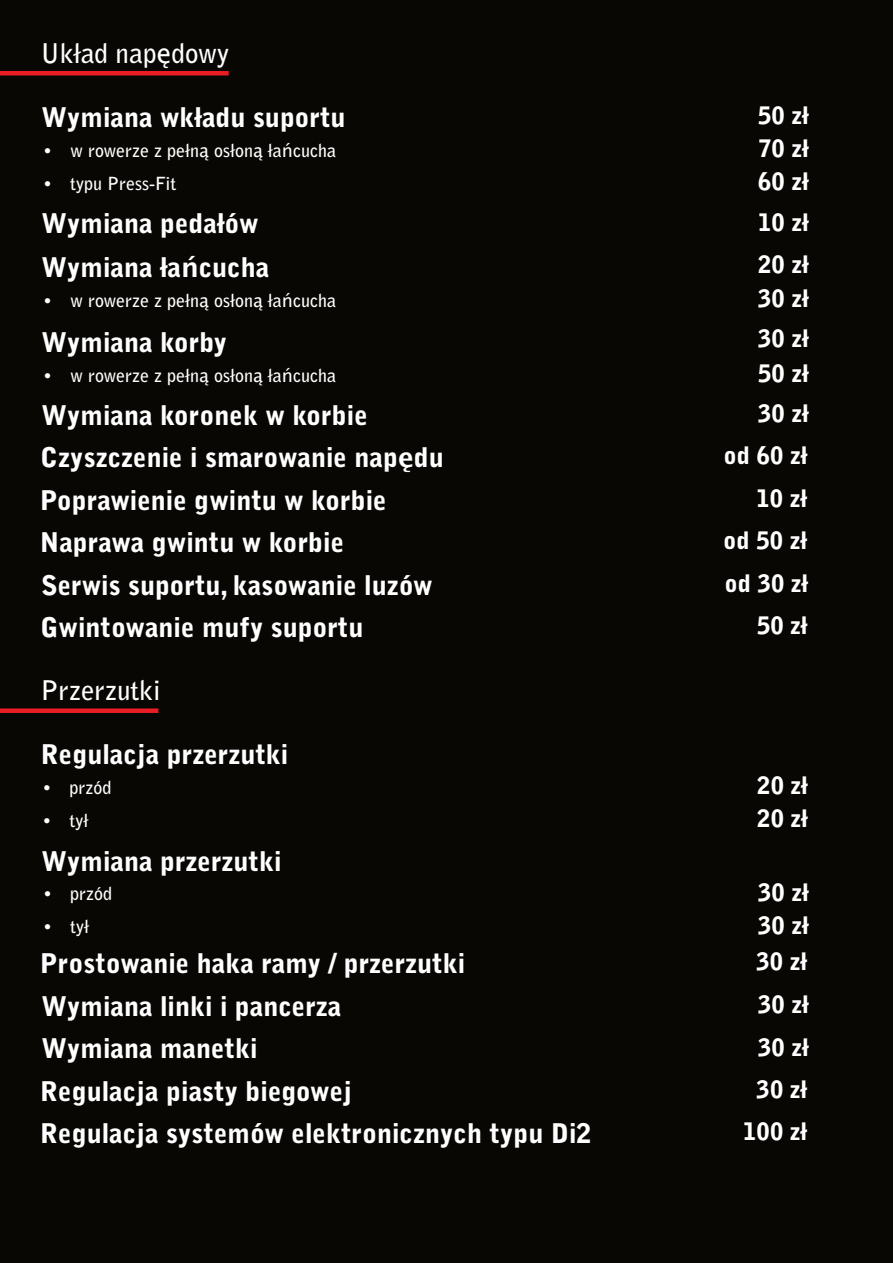
<style>
.page{position:relative;width:893px;height:1263px;background:#080704}
.page>*{position:absolute;margin:0;border:0;box-sizing:border-box;transform-origin:0 0}
.t1{font:900 27px "Bell Gothic Std";color:#fff}
.t2{font:700 27px "Bell Gothic Std";color:#fff}
.t3{font:900 24px/33.2px "Bell Gothic Std";color:#fff}
.t4{font:700 18px "Bell Gothic Std";color:#fff}
.s1{font-family:"Lucida Grande";font-weight:400}
.s2{font-family:"Lucida Grande";font-weight:700}
</style>
<div class="page">
<hr style="left:0;top:71px;width:229px;height:4px;background:#e91d24">
<div style="left:0;top:708px;width:158px;height:5px;background:#e91d24"></div>
<p class="t2" style="left:41px;top:43px;width:190px">Układ nap<span class="s1">ę</span>dowy</p>
<p class="t1" style="left:42px;top:107px;width:305px">Wymiana wkładu suportu</p>
<p class="t3" style="left:758px;top:102px;width:52px;text-align:justify">50 zł 70 zł 60 zł</p>
<p class="t4" style="left:43px;top:144px;width:294px">• w rowerze z pełn<span class="s1">ą</span> osłon<span class="s1">ą</span> ła<span class="s1">ń</span>cucha</p>
<p class="t4" style="left:43px;top:177px;width:135px">• typu Press-Fit</p>
<p class="t1" style="left:42px;top:213px;width:218px">Wymiana pedałów</p>
<p class="t3" style="left:758px;top:208px;width:52px">10 zł</p>
<p class="t1" style="left:42px;top:257px;width:229px">Wymiana ła<span class="s2">ń</span>cucha</p>
<p class="t3" style="left:758px;top:250px;width:52px">20 zł</p>
<p class="t4" style="left:43px;top:294px;width:294px">• w rowerze z pełn<span class="s1">ą</span> osłon<span class="s1">ą</span> ła<span class="s1">ń</span>cucha</p>
<p class="t3" style="left:758px;top:285px;width:52px">30 zł</p>
<p class="t1" style="left:42px;top:331px;width:187px">Wymiana korby</p>
<p class="t3" style="left:758px;top:325px;width:52px">30 zł</p>
<p class="t4" style="left:43px;top:368px;width:294px">• w rowerze z pełn<span class="s1">ą</span> osłon<span class="s1">ą</span> ła<span class="s1">ń</span>cucha</p>
<p class="t3" style="left:758px;top:359px;width:52px">50 zł</p>
<p class="t1" style="left:42px;top:405px;width:328px">Wymiana koronek w korbie</p>
<p class="t3" style="left:758px;top:399px;width:52px">30 zł</p>
<p class="t1" style="left:40px;top:447px;width:405px">Czyszczenie i smarowanie nap<span class="s2">ę</span>du</p>
<p class="t3" style="left:723px;top:442px;width:85px">od 60 zł</p>
<p class="t1" style="left:40px;top:490px;width:348px">Poprawienie gwintu w korbie</p>
<p class="t3" style="left:756px;top:484px;width:52px">10 zł</p>
<p class="t1" style="left:40px;top:532px;width:306px">Naprawa gwintu w korbie</p>
<p class="t3" style="left:723px;top:527px;width:85px">od 50 zł</p>
<p class="t1" style="left:41px;top:575px;width:393px">Serwis suportu, kasowanie luzów</p>
<p class="t3" style="left:724px;top:569px;width:85px">od 30 zł</p>
<p class="t1" style="left:41px;top:617px;width:324px">Gwintowanie mufy suportu</p>
<p class="t3" style="left:757px;top:612px;width:52px">50 zł</p>
<p class="t2" style="left:41px;top:680px;width:121px">Przerzutki</p>
<p class="t1" style="left:41px;top:744px;width:249px">Regulacja przerzutki</p>
<p class="t4" style="left:42px;top:780px;width:70px">• przód</p>
<p class="t4" style="left:42px;top:813px;width:47px">• tył</p>
<p class="t1" style="left:42px;top:850px;width:241px">Wymiana przerzutki</p>
<p class="t4" style="left:43px;top:887px;width:70px">• przód</p>
<p class="t4" style="left:43px;top:920px;width:47px">• tył</p>
<p class="t3" style="left:757px;top:772px;width:52px">20 zł<br>20 zł</p>
<p class="t3" style="left:758px;top:878px;width:52px">30 zł<br>30 zł</p>
<p class="t1" style="left:40px;top:953px;width:427px">Prostowanie haka ramy / przerzutki</p>
<p class="t3" style="left:756px;top:948px;width:52px">30 zł</p>
<p class="t1" style="left:42px;top:996px;width:301px">Wymiana linki i pancerza</p>
<p class="t3" style="left:758px;top:990px;width:52px">30 zł</p>
<p class="t1" style="left:42px;top:1038px;width:217px">Wymiana manetki</p>
<p class="t3" style="left:758px;top:1033px;width:52px">30 zł</p>
<p class="t1" style="left:40px;top:1081px;width:314px">Regulacja piasty biegowej</p>
<p class="t3" style="left:757px;top:1075px;width:52px">30 zł</p>
<p class="t1" style="left:40px;top:1123px;width:553px">Regulacja systemów elektronicznych typu Di2</p>
<p class="t3" style="left:743px;top:1118px;width:65px">100 zł</p>
</div>
